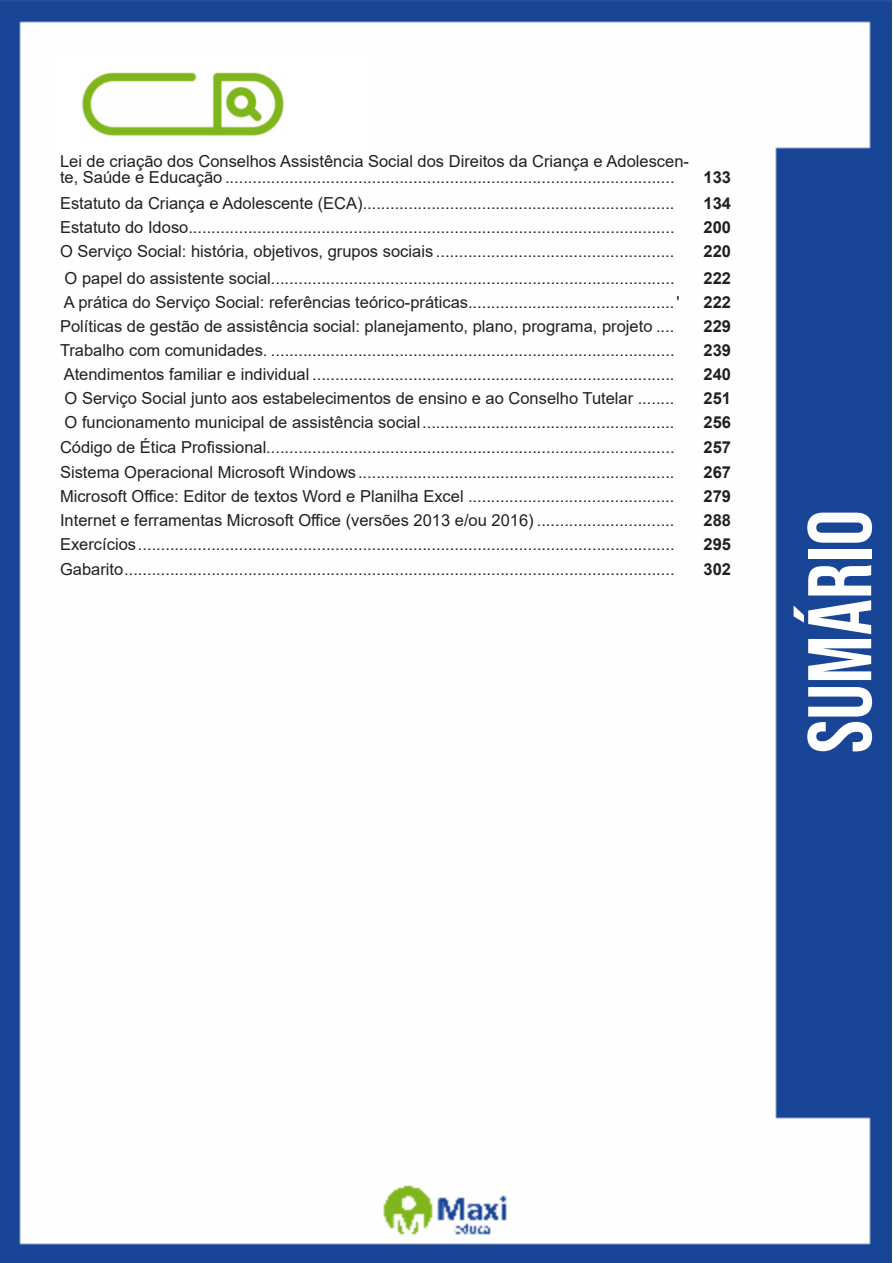
<style>
.page{position:relative;width:893px;height:1263px;background:#fff}
.page>*{position:absolute;margin:0;border:0;box-sizing:border-box;transform-origin:0 0}
.t1{font:90px "Bebas Neue";color:#fff}
.ALTERNATIVAS{font:16.5px/16.5px "Arial";color:#231f20}
.INDICE{font:700 16.5px "Arial";color:#231f20}
</style>
<div class="page">
<img style="left:0;top:0;width:892px;height:1263px">
<div style="left:53px;top:55px;width:317px;height:121px;background:#fff"></div>
<img style="left:82px;top:72px;width:201px;height:64px">
<p class="ALTERNATIVAS" style="left:60px;top:153px;width:630px">Lei de criação dos Conselhos Assistência Social dos Direitos da Criança e Adolescen&shy;te, Saúde e Educação ..................................................................................................</p>
<p class="INDICE" style="left:704px;top:166px;width:29px">133</p>
<p class="ALTERNATIVAS" style="left:60px;top:195px;width:616px">Estatuto da Criança e Adolescente (ECA)....................................................................</p>
<p class="INDICE" style="left:704px;top:192px;width:29px">134</p>
<p class="ALTERNATIVAS" style="left:60px;top:219px;width:616px">Estatuto do Idoso..........................................................................................................</p>
<p class="INDICE" style="left:704px;top:216px;width:29px">200</p>
<p class="ALTERNATIVAS" style="left:60px;top:243px;width:616px">O Serviço Social: história, objetivos, grupos sociais ....................................................</p>
<p class="INDICE" style="left:704px;top:240px;width:29px">220</p>
<p class="ALTERNATIVAS" style="left:65px;top:270px;width:611px">O papel do assistente social........................................................................................</p>
<p class="INDICE" style="left:704px;top:266px;width:29px">222</p>
<p class="ALTERNATIVAS" style="left:64px;top:294px;width:617px">A prática do Serviço Social: referências teórico-práticas.............................................'</p>
<p class="INDICE" style="left:704px;top:290px;width:29px">222</p>
<p class="ALTERNATIVAS" style="left:60px;top:318px;width:616px">Políticas de gestão de assistência social: planejamento, plano, programa, projeto ....</p>
<p class="INDICE" style="left:704px;top:314px;width:29px">229</p>
<p class="ALTERNATIVAS" style="left:60px;top:342px;width:616px">Trabalho com comunidades. ........................................................................................</p>
<p class="INDICE" style="left:704px;top:338px;width:29px">239</p>
<p class="ALTERNATIVAS" style="left:64px;top:366px;width:612px">Atendimentos familiar e individual ...............................................................................</p>
<p class="INDICE" style="left:704px;top:362px;width:29px">240</p>
<p class="ALTERNATIVAS" style="left:65px;top:390px;width:611px">O Serviço Social junto aos estabelecimentos de ensino e ao Conselho Tutelar ........</p>
<p class="INDICE" style="left:704px;top:386px;width:29px">251</p>
<p class="ALTERNATIVAS" style="left:65px;top:414px;width:611px">O funcionamento municipal de assistência social.......................................................</p>
<p class="INDICE" style="left:704px;top:410px;width:29px">256</p>
<p class="ALTERNATIVAS" style="left:60px;top:439px;width:616px">Código de Ética Profissional.........................................................................................</p>
<p class="INDICE" style="left:704px;top:435px;width:29px">257</p>
<p class="ALTERNATIVAS" style="left:60px;top:464px;width:616px">Sistema Operacional Microsoft Windows.....................................................................</p>
<p class="INDICE" style="left:704px;top:460px;width:29px">267</p>
<p class="ALTERNATIVAS" style="left:60px;top:488px;width:616px">Microsoft Office: Editor de textos Word e Planilha Excel .............................................</p>
<p class="INDICE" style="left:704px;top:484px;width:29px">279</p>
<p class="ALTERNATIVAS" style="left:60px;top:512px;width:616px">Internet e ferramentas Microsoft Office (versões 2013 e/ou 2016) ..............................</p>
<p class="INDICE" style="left:704px;top:509px;width:29px">288</p>
<p class="ALTERNATIVAS" style="left:60px;top:536px;width:616px">Exercícios.....................................................................................................................</p>
<p class="INDICE" style="left:704px;top:533px;width:29px">295</p>
<p class="ALTERNATIVAS" style="left:60px;top:561px;width:616px">Gabarito........................................................................................................................</p>
<p class="INDICE" style="left:704px;top:558px;width:29px">302</p>
<h1 class="t1" style="left:789px;top:753px;width:245px;rotate:-90deg">sumário</h1>
</div>
